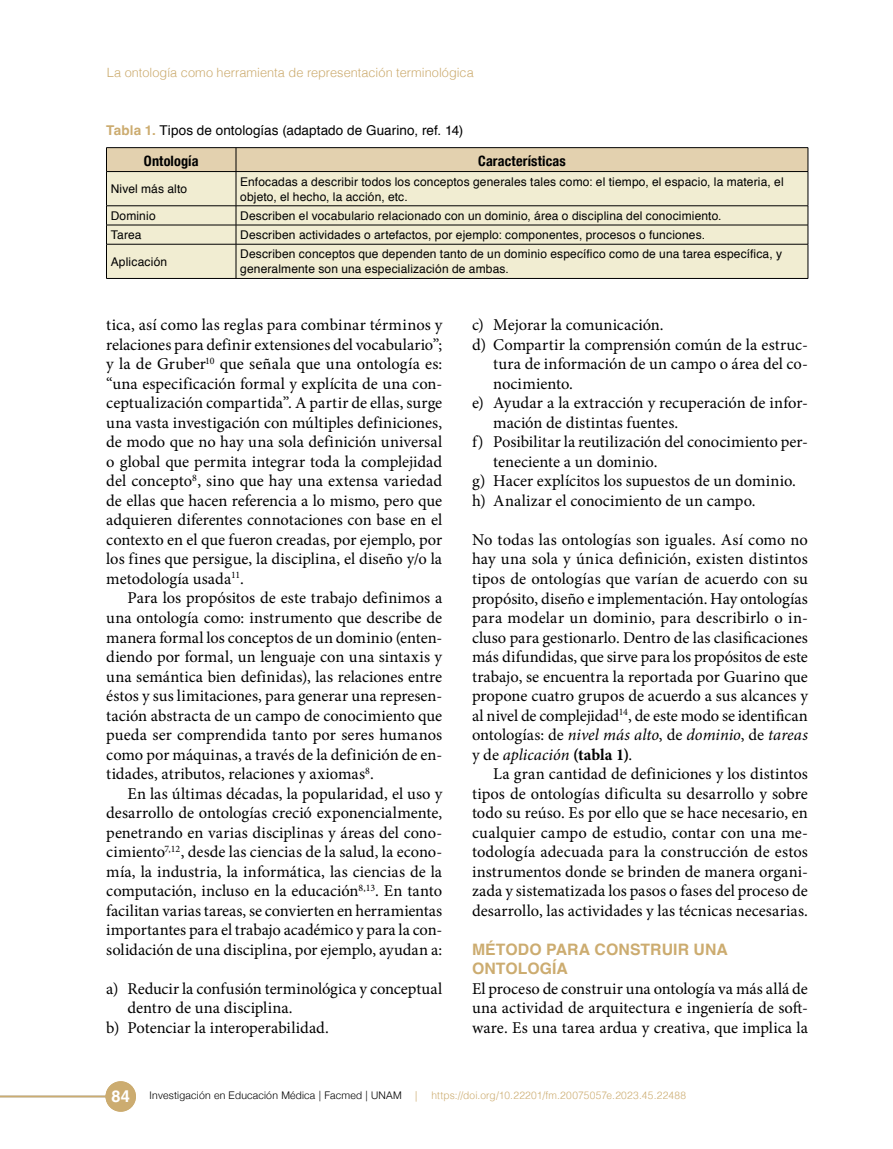
<style>
.page{position:relative;width:893px;height:1149px;background:#fff}
.page>*{position:absolute;margin:0;border:0;box-sizing:border-box;transform-origin:0 0}
.t1{font:16.5px/19.5px "Minion Pro";color:#000;text-align:justify}
.t2{font:700 15.75px/19.5px "Helvetica";letter-spacing:.01em;color:#ccac70}
.t3{font:700 condensed 14.25px "Helvetica Neue";letter-spacing:.01em;color:#000}
.t4{font:13.5px "Helvetica";letter-spacing:.005em;color:#000}
.t5{font:300 12.75px "Helvetica";letter-spacing:.005em;color:#ccac70}
.t6{font:12px/15px "Helvetica";letter-spacing:.01em;color:#000}
.t7{font:300 10.5px "Helvetica";letter-spacing:.02em;color:#ccac70}
.t8{font:300 10.5px "Helvetica Neue";letter-spacing:.02em;color:#000}
.s1{font-weight:700;color:#ccac70}
.s2{font-style:italic}
.s3{font-weight:700}
.s4{font-family:"Helvetica";font-weight:700;font-size:16.5px;color:#fff}
</style>
<div class="page">
<div style="left:106px;top:1081px;width:29px;height:29px;background:#ccac70;border-radius:50%"></div>
<div style="left:106px;top:1080px;width:30px;height:31px;border:2px solid #ccac70;border-radius:50%"></div>
<hr style="left:0;top:1095px;width:107px;height:1px;background:#ccac70">
<div style="left:236px;top:148px;width:572px;height:23px;background:#e3d1af"></div>
<div style="left:237px;top:172px;width:571px;height:106px;background:#f1edd2"></div>
<hr style="left:236px;top:171px;width:572px;height:1px;background:#000">
<hr style="left:236px;top:205px;width:572px;height:1px;background:#000">
<hr style="left:236px;top:225px;width:572px;height:1px;background:#000">
<hr style="left:236px;top:244px;width:572px;height:1px;background:#000">
<hr style="left:106px;top:147px;width:130px;height:1px;background:#000">
<hr style="left:236px;top:147px;width:572px;height:1px;background:#000">
<svg style="left:808px;top:148px;width:1px;height:23px"></svg>
<hr style="left:808px;top:172px;width:1px;height:33px;background:#000">
<svg style="left:106px;top:148px;width:131px;height:130px;background:#e3ddc2"></svg>
<svg style="left:808px;top:206px;width:1px;height:38px"></svg>
<hr style="left:106px;top:244px;width:1px;height:34px;background:#000">
<hr style="left:808px;top:244px;width:1px;height:34px;background:#000">
<hr style="left:106px;top:278px;width:130px;height:1px;background:#000">
<hr style="left:236px;top:278px;width:572px;height:1px;background:#000">
<p class="t5" style="left:107px;top:61px;width:369px">La ontología como herramienta de representación terminológica</p>
<p class="t4" style="left:106px;top:120px;width:359px"><span class="s1">Tabla 1.</span> Tipos de ontologías (adaptado de Guarino, ref. 14)</p>
<p class="t3" style="left:144px;top:149px;width:56px">Ontología</p>
<p class="t3" style="left:478px;top:149px;width:89px">Características</p>
<p class="t6" style="left:111px;top:182px;width:78px">Nivel más alto</p>
<p class="t6" style="left:240px;top:174px;width:545px">Enfocadas a describir todos los conceptos generales tales como: el tiempo, el espacio, la materia, el objeto, el hecho, la acción, etc.</p>
<p class="t6" style="left:111px;top:208px;width:46px">Dominio</p>
<p class="t6" style="left:240px;top:208px;width:483px">Describen el vocabulario relacionado con un dominio, área o disciplina del conocimiento.</p>
<p class="t6" style="left:111px;top:228px;width:32px">Tarea</p>
<p class="t6" style="left:240px;top:228px;width:466px">Describen actividades o artefactos, por ejemplo: componentes, procesos o funciones.</p>
<p class="t6" style="left:111px;top:254px;width:58px">Aplicación</p>
<p class="t6" style="left:240px;top:247px;width:543px">Describen conceptos que dependen tanto de un dominio específico como de una tarea específica, y generalmente son una especialización de ambas.</p>
<p class="t1" style="left:106px;top:315px;width:337px">tica, así como las reglas para combinar términos y relaciones para definir extensiones del vocabulario”; y la de Gruber<sup>10</sup> que señala que una ontología es: “una especificación formal y explícita de una con&shy;ceptualización compartida”. A partir de ellas, surge una vasta investigación con múltiples definiciones, de modo que no hay una sola definición universal o global que permita integrar toda la complejidad del concepto<sup>8</sup>, sino que hay una extensa variedad de ellas que hacen referencia a lo mismo, pero que adquieren diferentes connotaciones con base en el contexto en el que fueron creadas, por ejemplo, por los fines que persigue, la disciplina, el diseño y/o la metodología usada<sup>11</sup>.</p>
<p class="t1" style="left:106px;top:588px;width:337px;text-indent:21px">Para los propósitos de este trabajo definimos a una ontología como: instrumento que describe de manera formal los conceptos de un dominio (enten&shy;diendo por formal, un lenguaje con una sintaxis y una semántica bien definidas), las relaciones entre éstos y sus limitaciones, para generar una represen&shy;tación abstracta de un campo de conocimiento que pueda ser comprendida tanto por seres humanos como por máquinas, a través de la definición de en&shy;tidades, atributos, relaciones y axiomas<sup>8</sup>.</p>
<p class="t1" style="left:106px;top:783px;width:337px;text-indent:21px">En las últimas décadas, la popularidad, el uso y desarrollo de ontologías creció exponencialmente, penetrando en varias disciplinas y áreas del cono&shy;cimiento<sup>7,12</sup>, desde las ciencias de la salud, la econo&shy;mía, la industria, la informática, las ciencias de la computación, incluso en la educación<sup>8,13</sup>. En tanto facilitan varias tareas, se convierten en herramientas importantes para el trabajo académico y para la con&shy;solidación de una disciplina, por ejemplo, ayudan a:</p>
<p class="t1" style="left:106px;top:978px;width:337px">a) Reducir la confusión terminológica y conceptual</p>
<p class="t1" style="left:128px;top:998px;width:167px">dentro de una disciplina.</p>
<p class="t1" style="left:106px;top:1017px;width:224px">b) Potenciar la interoperabilidad.</p>
<p class="t1" style="left:472px;top:315px;width:193px">c) Mejorar la comunicación.</p>
<p class="t1" style="left:472px;top:335px;width:337px">d) Compartir la comprensión común de la estruc-</p>
<p class="t1" style="left:493px;top:354px;width:316px">tura de información de un campo o área del co-</p>
<p class="t1" style="left:493px;top:374px;width:81px">nocimiento.</p>
<p class="t1" style="left:472px;top:393px;width:337px">e) Ayudar a la extracción y recuperación de infor-</p>
<p class="t1" style="left:493px;top:413px;width:187px">mación de distintas fuentes.</p>
<p class="t1" style="left:472px;top:432px;width:337px">f) Posibilitar la reutilización del conocimiento per-</p>
<p class="t1" style="left:493px;top:452px;width:166px">teneciente a un dominio.</p>
<p class="t1" style="left:472px;top:471px;width:325px">g) Hacer explícitos los supuestos de un dominio.</p>
<p class="t1" style="left:472px;top:491px;width:285px">h) Analizar el conocimiento de un campo.</p>
<p class="t1" style="left:472px;top:530px;width:337px">No todas las ontologías son iguales. Así como no hay una sola y única definición, existen distintos tipos de ontologías que varían de acuerdo con su propósito, diseño e implementación. Hay ontologías para modelar un dominio, para describirlo o in&shy;cluso para gestionarlo. Dentro de las clasificaciones más difundidas, que sirve para los propósitos de este trabajo, se encuentra la reportada por Guarino que propone cuatro grupos de acuerdo a sus alcances y al nivel de complejidad<sup>14</sup>, de este modo se identifican ontologías: de <span class="s2">nivel más alto</span>, de <span class="s2">dominio</span>, de <span class="s2">tareas </span>y de <span class="s2">aplicación</span> <span class="s3">(tabla 1)</span>.</p>
<p class="t1" style="left:472px;top:764px;width:337px;text-indent:21px">La gran cantidad de definiciones y los distintos tipos de ontologías dificulta su desarrollo y sobre todo su reúso. Es por ello que se hace necesario, en cualquier campo de estudio, contar con una me&shy;todología adecuada para la construcción de estos instrumentos donde se brinden de manera organi&shy;zada y sistematizada los pasos o fases del proceso de desarrollo, las actividades y las técnicas necesarias.</p>
<p class="t2" style="left:472px;top:940px;width:257px">MÉTODO PARA CONSTRUIR UNA<br>ONTOLOGÍA</p>
<p class="t1" style="left:472px;top:978px;width:337px">El proceso de construir una ontología va más allá de una actividad de arquitectura e ingeniería de soft&shy;ware. Es una tarea ardua y creativa, que implica la</p>
<p class="t8" style="left:112px;top:1086px;width:292px"><span class="s4">84</span> Investigación en Educación Médica | Facmed | UNAM</p>
<p class="t7" style="left:415px;top:1085px;width:4px">|</p>
<p class="t7" style="left:432px;top:1085px;width:256px">https://doi.org/10.22201/fm.20075057e.2023.45.22488</p>
</div>
